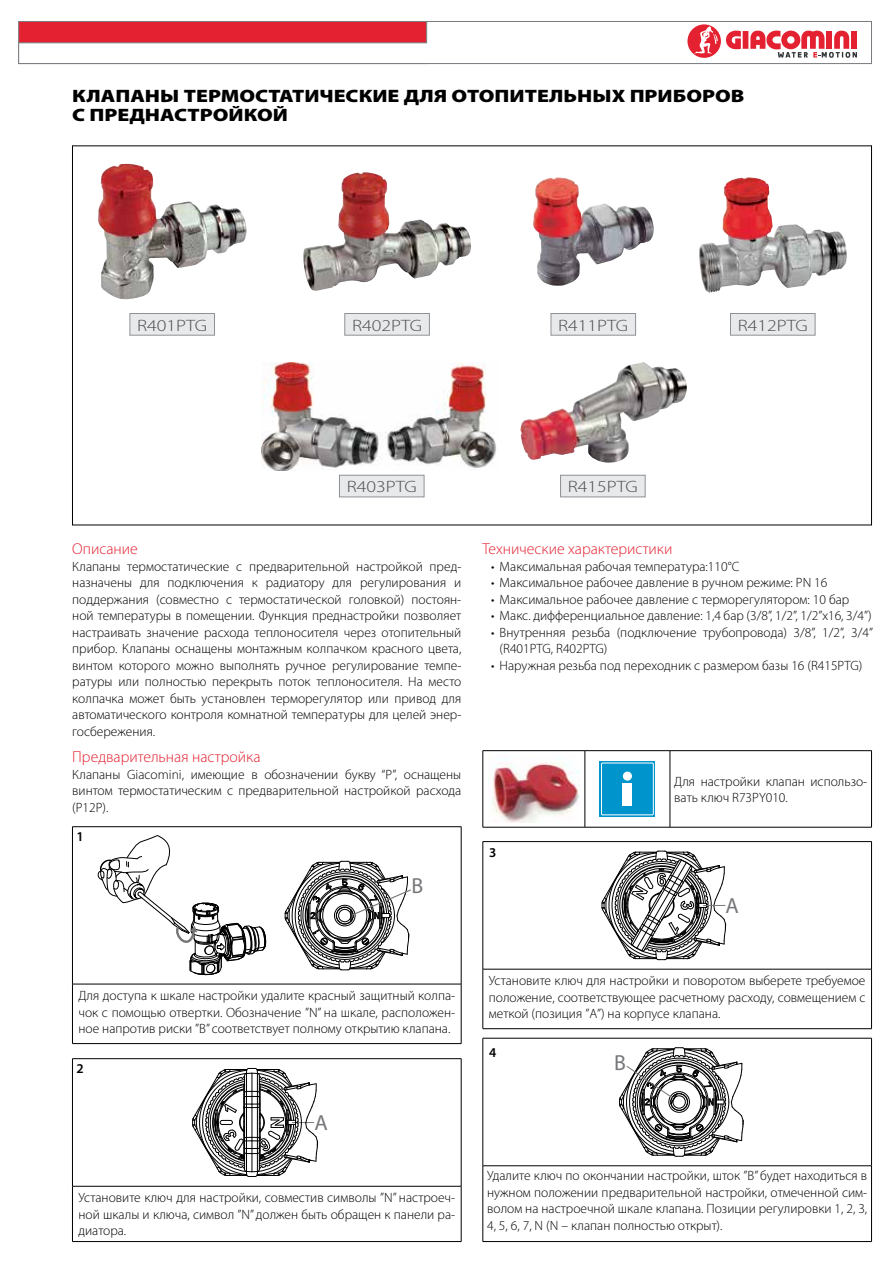
<style>
.page{position:relative;width:893px;height:1263px;background:#fff}
.page>*{position:absolute;margin:0;border:0;box-sizing:border-box;transform-origin:0 0}
.t1{font:21.9px "Myriad Pro";color:#76777a}
.t2{font:900 18px/19.5px "Myriad Pro";color:#000;scale:1.2 1}
.t3{font:300 16.5px "Myriad Pro";color:#4b4d50;scale:1.2 1}
.t4{font:300 15.75px "Myriad Pro";color:#e42130}
.t5{font:300 13.5px/16.5px "Myriad Pro";color:#000;text-align:justify}
.t6{font:600 13.5px "Myriad Pro";color:#000}
</style>
<div class="page">
<svg style="left:18px;top:21px;width:854px;height:43px"></svg>
<svg style="left:72px;top:145px;width:800px;height:380px"></svg>
<div style="left:130px;top:313px;width:84px;height:22px;background:#e8e9eb"></div>
<div style="left:130px;top:313px;width:85px;height:22px;border:1px solid #8e9196"></div>
<div style="left:345px;top:313px;width:84px;height:22px;background:#e8e9eb"></div>
<div style="left:345px;top:313px;width:85px;height:22px;border:1px solid #8e9196"></div>
<div style="left:339px;top:475px;width:85px;height:22px;background:#e8e9eb"></div>
<div style="left:339px;top:475px;width:85px;height:22px;border:1px solid #8e9196"></div>
<div style="left:551px;top:313px;width:85px;height:22px;background:#e8e9eb"></div>
<div style="left:551px;top:313px;width:85px;height:22px;border:1px solid #8e9196"></div>
<div style="left:561px;top:475px;width:84px;height:22px;background:#e8e9eb"></div>
<div style="left:560px;top:475px;width:85px;height:22px;border:1px solid #8e9196"></div>
<div style="left:730px;top:313px;width:85px;height:22px;background:#e8e9eb"></div>
<div style="left:730px;top:313px;width:85px;height:22px;border:1px solid #8e9196"></div>
<img style="left:97px;top:164px;width:150px;height:136px">
<img style="left:303px;top:172px;width:168px;height:119px">
<img style="left:261px;top:362px;width:238px;height:109px">
<img style="left:533px;top:177px;width:121px;height:109px">
<img style="left:697px;top:178px;width:150px;height:116px">
<img style="left:520px;top:362px;width:167px;height:101px">
<hr style="left:72px;top:826px;width:389px;height:1px;background:#000">
<hr style="left:72px;top:827px;width:1px;height:157px;background:#000">
<hr style="left:461px;top:827px;width:1px;height:157px;background:#000">
<hr style="left:72px;top:984px;width:389px;height:1px;background:#000">
<hr style="left:72px;top:984px;width:1px;height:59px;background:#000">
<hr style="left:461px;top:984px;width:1px;height:59px;background:#000">
<hr style="left:72px;top:1043px;width:389px;height:1px;background:#000">
<svg style="left:97px;top:835px;width:169px;height:141px"></svg>
<svg style="left:285px;top:861px;width:126px;height:109px"></svg>
<hr style="left:72px;top:1058px;width:389px;height:1px;background:#000">
<hr style="left:72px;top:1059px;width:1px;height:127px;background:#000">
<hr style="left:461px;top:1059px;width:1px;height:127px;background:#000">
<hr style="left:72px;top:1186px;width:389px;height:1px;background:#000">
<hr style="left:72px;top:1186px;width:1px;height:55px;background:#000">
<hr style="left:461px;top:1186px;width:1px;height:55px;background:#000">
<hr style="left:72px;top:1241px;width:389px;height:1px;background:#000">
<svg style="left:192px;top:1068px;width:126px;height:109px"></svg>
<hr style="left:483px;top:750px;width:102px;height:1px;background:#000">
<hr style="left:483px;top:751px;width:1px;height:76px;background:#000">
<hr style="left:585px;top:750px;width:85px;height:1px;background:#000">
<hr style="left:585px;top:751px;width:1px;height:76px;background:#000">
<hr style="left:670px;top:750px;width:202px;height:1px;background:#000">
<hr style="left:670px;top:751px;width:1px;height:76px;background:#000">
<hr style="left:871px;top:751px;width:1px;height:76px;background:#000">
<hr style="left:483px;top:827px;width:102px;height:1px;background:#000">
<hr style="left:585px;top:827px;width:85px;height:1px;background:#000">
<hr style="left:670px;top:827px;width:202px;height:1px;background:#000">
<img style="left:493px;top:759px;width:86px;height:64px">
<div style="left:600px;top:761px;width:55px;height:55px;background:#0094cc"></div>
<div style="left:601px;top:763px;width:53px;height:52px;border:1px solid #fff"></div>
<div style="left:623px;top:772px;width:9px;height:9px;background:#fff;border-radius:50%"></div>
<div style="left:623px;top:783px;width:9px;height:23px;background:#fff"></div>
<hr style="left:483px;top:841px;width:389px;height:1px;background:#000">
<hr style="left:483px;top:842px;width:1px;height:127px;background:#000">
<hr style="left:871px;top:842px;width:1px;height:127px;background:#000">
<hr style="left:483px;top:969px;width:389px;height:1px;background:#000">
<hr style="left:483px;top:969px;width:1px;height:59px;background:#000">
<hr style="left:871px;top:969px;width:1px;height:59px;background:#000">
<hr style="left:483px;top:1028px;width:389px;height:1px;background:#000">
<svg style="left:602px;top:851px;width:124px;height:109px"></svg>
<hr style="left:483px;top:1038px;width:389px;height:1px;background:#000">
<hr style="left:483px;top:1038px;width:1px;height:127px;background:#000">
<hr style="left:871px;top:1038px;width:1px;height:127px;background:#000">
<hr style="left:483px;top:1165px;width:389px;height:1px;background:#000">
<hr style="left:483px;top:1166px;width:1px;height:75px;background:#000">
<hr style="left:871px;top:1166px;width:1px;height:75px;background:#000">
<hr style="left:483px;top:1241px;width:389px;height:1px;background:#000">
<svg style="left:619px;top:1047px;width:125px;height:110px"></svg>
<h2 class="t2" style="left:72px;top:86px;width:562px">КЛАПАНЫ ТЕРМОСТАТИЧЕСКИЕ ДЛЯ ОТОПИТЕЛЬНЫХ ПРИБОРОВ<br>С ПРЕДНАСТРОЙКОЙ</h2>
<p class="t3" style="left:137px;top:316px;width:60px">R401PTG</p>
<p class="t3" style="left:352px;top:316px;width:60px">R402PTG</p>
<p class="t3" style="left:558px;top:316px;width:60px">R411PTG</p>
<p class="t3" style="left:738px;top:316px;width:60px">R412PTG</p>
<p class="t3" style="left:347px;top:478px;width:60px">R403PTG</p>
<p class="t4" style="left:72px;top:540px;width:67px">Описание</p>
<p class="t5" style="left:72px;top:558px;width:391px">Клапаны термостатические с предварительной настройкой пред&shy;назначены для подключения к радиатору для регулирования и поддержания (совместно с термостатической головкой) постоян&shy;ной температуры в помещении. Функция преднастройки позволяет настраивать значение расхода теплоносителя через отопительный прибор. Клапаны оснащены монтажным колпачком красного цвета, винтом которого можно выполнять ручное регулирование темпе&shy;ратуры или полностью перекрыть поток теплоносителя. На место колпачка может быть установлен терморегулятор или привод для автоматического контроля комнатной температуры для целей энер&shy;госбережения.</p>
<p class="t4" style="left:72px;top:748px;width:190px">Предварительная настройка</p>
<p class="t5" style="left:72px;top:766px;width:391px">Клапаны Giacomini, имеющие в обозначении букву “P”, оснащены винтом термостатическим с предварительной настройкой расхода (P12P).</p>
<p class="t6" style="left:77px;top:829px;width:9px">1</p>
<h1 class="t1" style="left:411px;top:874px;width:13px">B</h1>
<p class="t3" style="left:568px;top:478px;width:60px">R415PTG</p>
<p class="t4" style="left:483px;top:540px;width:191px">Технические характеристики</p>
<p class="t5" style="left:491px;top:558px;width:250px">• Максимальная рабочая температура:110°C</p>
<p class="t5" style="left:491px;top:575px;width:338px">• Максимальное рабочее давление в ручном режиме: PN 16</p>
<p class="t5" style="left:491px;top:591px;width:360px">• Максимальное рабочее давление с терморегулятором: 10 бар</p>
<p class="t5" style="left:491px;top:608px;width:382px">• Макс. дифференциальное давление: 1,4 бар (3/8”, 1/2”, 1/2”x16, 3/4”)</p>
<p class="t5" style="left:500px;top:624px;width:375px;text-indent:-9px">• Внутренняя резьба (подключение трубопровода) 3/8”, 1/2”, 3/4” (R401PTG, R402PTG)</p>
<p class="t5" style="left:491px;top:657px;width:373px">• Наружная резьба под переходник с размером базы 16 (R415PTG)</p>
<p class="t6" style="left:489px;top:845px;width:9px">3</p>
<p class="t5" style="left:674px;top:773px;width:195px">Для настройки клапан использо&shy;вать ключ R73PY010.</p>
<h1 class="t1" style="left:726px;top:893px;width:15px">A</h1>
<p class="t5" style="left:78px;top:988px;width:378px">Для доступа к шкале настройки удалите красный защитный колпа&shy;чок с помощью отвертки. Обозначение ”N” на шкале, расположен&shy;ное напротив риски ”B” соответствует полному открытию клапана.</p>
<p class="t6" style="left:77px;top:1061px;width:9px">2</p>
<h1 class="t1" style="left:314px;top:1110px;width:15px">A</h1>
<p class="t5" style="left:78px;top:1190px;width:378px">Установите ключ для настройки, совместив символы ”N” настроеч&shy;ной шкалы и ключа, символ ”N” должен быть обращен к панели ра&shy;диатора.</p>
<p class="t5" style="left:489px;top:973px;width:378px">Установите ключ для настройки и поворотом выберете требуемое положение, соответствующее расчетному расходу, совмещением с меткой (позиция ”А”) на корпусе клапана.</p>
<h1 class="t1" style="left:614px;top:1050px;width:13px">B</h1>
<p class="t6" style="left:489px;top:1045px;width:9px">4</p>
<p class="t5" style="left:487px;top:1167px;width:382px">Удалите ключ по окончании настройки, шток ”B” будет находиться в нужном положении предварительной настройки, отмеченной сим&shy;волом на настроечной шкале клапана. Позиции регулировки 1, 2, 3, 4, 5, 6, 7, N (N – клапан полностью открыт).</p>
</div>
